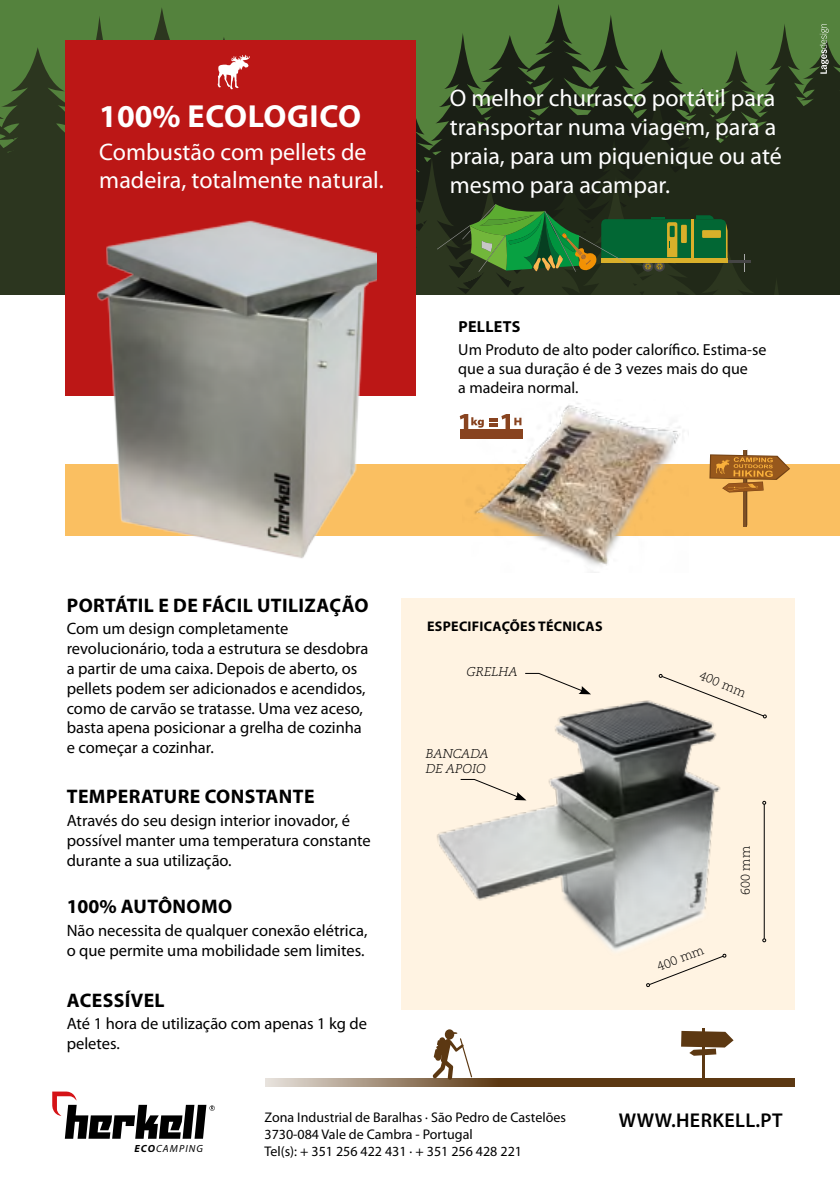
<style>
.page{position:relative;width:840px;height:1191px;background:#fff}
.page>*{position:absolute;margin:0;border:0;box-sizing:border-box;transform-origin:0 0}
.t1{font:700 32px "Myriad Pro";letter-spacing:.01em;color:#fff}
.t2{font:24px/28.8px "Myriad Pro";color:#fff}
.t3{font:600 20px "Myriad Pro";letter-spacing:.02em;color:#000}
.t4{font:700 19.6px "Myriad Pro";letter-spacing:.02em;color:#000}
.t5{font:16.4px/19.8px "Myriad Pro";color:#000}
.t6{font:16px/19.2px "Myriad Pro";color:#000}
.t7{font:700 16px "Myriad Pro";letter-spacing:.02em;color:#000}
.t8{font:14px "Myriad Pro";color:#000}
.t9{font:700 14px "Myriad Pro";letter-spacing:.02em;color:#000}
.t10{font:italic 300 12.8px/15.4px "Caecilia LT Std";color:#000}
.t11{font:300 12.6px "Caecilia LT Std";color:#000}
.t12{font:italic 10.4px "Myriad Pro";letter-spacing:.1em;color:#000}
.s1{font-weight:700}
</style>
<div class="page">
<div style="left:66px;top:465px;width:773px;height:71px;background:#fabf61"></div>
<div style="left:400px;top:598px;width:394px;height:411px;background:#fff3e2"></div>
<svg style="left:533px;top:3px;width:306px;height:292px;background:#2f4122"></svg>
<svg style="left:0;top:7px;width:812px;height:288px;background:#344926"></svg>
<div style="left:65px;top:40px;width:350px;height:355px;background:#bc1716"></div>
<svg style="left:265px;top:1077px;width:529px;height:9px;background:#886e53"></svg>
<svg style="left:52px;top:1091px;width:163px;height:47px"></svg>
<img style="left:68px;top:220px;width:308px;height:338px">
<img style="left:462px;top:403px;width:226px;height:163px">
<img style="left:437px;top:693px;width:290px;height:264px">
<hr style="left:763px;top:804px;width:1px;height:135px;background:#000">
<svg style="left:658px;top:674px;width:108px;height:44px"></svg>
<svg style="left:645px;top:953px;width:81px;height:34px"></svg>
<svg style="left:524px;top:673px;width:66px;height:21px"></svg>
<svg style="left:460px;top:779px;width:66px;height:21px"></svg>
<svg style="left:432px;top:1029px;width:40px;height:50px"></svg>
<hr style="left:702px;top:1028px;width:2px;height:50px;background:#5c3812">
<svg style="left:681px;top:1031px;width:52px;height:24px"></svg>
<svg style="left:743px;top:255px;width:1px;height:17px"></svg>
<hr style="left:725px;top:260px;width:25px;height:3px;background:#454545">
<svg style="left:437px;top:204px;width:290px;height:68px;background:#315f29"></svg>
<svg style="left:566px;top:239px;width:21px;height:24px"></svg>
<svg style="left:567px;top:239px;width:20px;height:24px"></svg>
<svg style="left:709px;top:450px;width:80px;height:77px"></svg>
<div style="left:459px;top:429px;width:63px;height:9px;background:#88431f"></div>
<svg style="left:459px;top:414px;width:62px;height:16px"></svg>
<svg style="left:217px;top:55px;width:33px;height:34px"></svg>
<svg style="left:819px;top:24px;width:9px;height:50px"></svg>
<p class="t1" style="left:99px;top:95px;width:263px">100% ECOLOGICO</p>
<p class="t2" style="left:99px;top:137px;width:286px">Combustão com pellets de madeira, totalmente natural.</p>
<p class="t2" style="left:449px;top:84px;width:333px">O melhor churrasco portátil para transportar numa viagem, para a praia, para um piquenique ou até mesmo para acampar.</p>
<p class="t7" style="left:458px;top:316px;width:63px">PELLETS</p>
<p class="t6" style="left:458px;top:339px;width:309px">Um Produto de alto poder calorífico. Estima-se que a sua duração é de 3 vezes mais do que<br>a madeira normal.</p>
<p class="t4" style="left:67px;top:592px;width:303px">PORTÁTIL E DE FÁCIL UTILIZAÇÃO</p>
<p class="t5" style="left:67px;top:619px;width:303px">Com um design completamente revolucionário, toda a estrutura se desdobra a partir de uma caixa. Depois de aberto, os pellets podem ser adicionados e acendidos, como de carvão se tratasse. Uma vez aceso, basta apena posicionar a grelha de cozinha e começar a cozinhar.</p>
<p class="t4" style="left:67px;top:784px;width:249px">TEMPERATURE CONSTANTE</p>
<p class="t5" style="left:67px;top:810px;width:305px">Através do seu design interior inovador, é possível manter uma temperatura constante durante a sua utilização.</p>
<p class="t4" style="left:67px;top:894px;width:167px">100% AUTÔNOMO</p>
<p class="t5" style="left:67px;top:920px;width:302px">Não necessita de qualquer conexão elétrica, o que permite uma mobilidade sem limites.</p>
<p class="t4" style="left:67px;top:987px;width:99px">ACESSÍVEL</p>
<p class="t5" style="left:67px;top:1013px;width:302px">Até 1 hora de utilização com apenas 1 kg de peletes.</p>
<p class="t9" style="left:427px;top:617px;width:177px">ESPECIFICAÇÕES TÉCNICAS</p>
<p class="t10" style="left:465px;top:664px;width:55px">GRELHA</p>
<p class="t10" style="left:425px;top:746px;width:67px">BANCADA<br>DE APOIO</p>
<p class="t11" style="left:702px;top:668px;width:51px;rotate:22deg">400 mm</p>
<p class="t11" style="left:654px;top:960px;width:51px;rotate:-22deg">400 mm</p>
<p class="t11" style="left:737px;top:895px;width:51px;rotate:-90deg">600 mm</p>
<p class="t12" style="left:134px;top:1142px;width:70px"><span class="s1">ECO</span>CAMPING</p>
<p class="t8" style="left:264px;top:1108px;width:303px">Zona Industrial de Baralhas · São Pedro de Castelões</p>
<p class="t8" style="left:264px;top:1125px;width:210px">3730-084 Vale de Cambra - Portugal</p>
<p class="t8" style="left:264px;top:1142px;width:259px">Tel(s): + 351 256 422 431 · + 351 256 428 221</p>
<p class="t3" style="left:618px;top:1107px;width:165px">WWW.HERKELL.PT</p>
</div>
